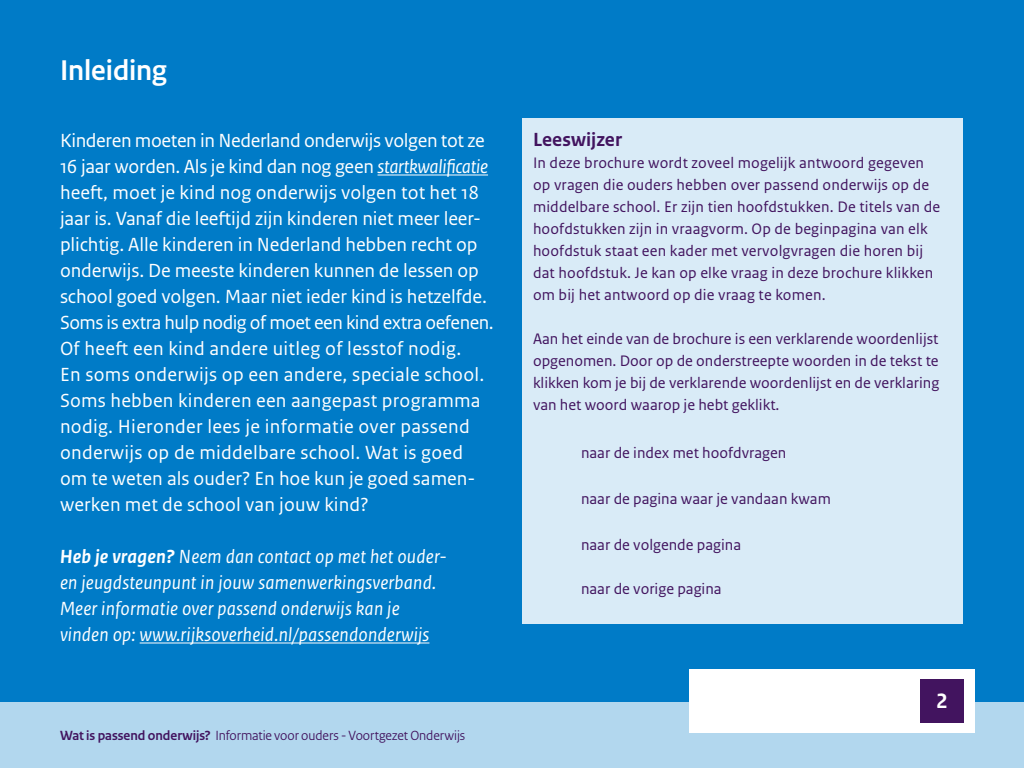
<style>
.page{position:relative;width:1024px;height:768px;background:#fff}
.page>*{position:absolute;margin:0;border:0;box-sizing:border-box;transform-origin:0 0}
.Pagina_Titel{font:700 30px "Rijksoverheid Sans Heading";letter-spacing:-.005em;color:#fff}
.t1{font:700 22px "Rijksoverheid Sans Text";color:#fff}
.Inleiding{font:20px/26px "Rijksoverheid Sans Text";letter-spacing:-.005em;color:#fff}
.Inleiding-2{font:italic 20px/26px "Rijksoverheid Sans Text";letter-spacing:.01em;color:#fff}
.Tussenkop{font:700 20px "Rijksoverheid Sans Text";letter-spacing:.005em;color:#42145f}
.Inleiding-3{font:16px/22px "Rijksoverheid Sans Text";letter-spacing:.01em;color:#42145f}
.t2{font:14px "Rijksoverheid Sans Heading";letter-spacing:-.005em;color:#42145f}
.s1{font-style:italic}
.s2{font-weight:700}
</style>
<div class="page">
<div style="left:0;top:0;width:1024px;height:702px;background:#007bc7"></div>
<div style="left:522px;top:118px;width:442px;height:506px;background:#d9ebf7"></div>
<hr style="left:378px;top:174px;width:110px;height:1px;background:#fff">
<hr style="left:140px;top:642px;width:289px;height:1px;background:#fff">
<div style="left:0;top:702px;width:1024px;height:66px;background:#b2d7ee"></div>
<div style="left:689px;top:670px;width:286px;height:63px;background:#fff"></div>
<div style="left:920px;top:679px;width:44px;height:44px;background:#42145f"></div>
<h2 class="Pagina_Titel" style="left:60px;top:53px;width:108px">Inleiding</h2>
<p class="Inleiding" style="left:60px;top:128px;width:435px">Kinderen moeten in Nederland onderwijs volgen tot ze 16 jaar worden. Als je kind dan nog geen <span class="s1">startkwalificatie </span>heeft, moet je kind nog onderwijs volgen tot het 18 jaar is. Vanaf die leeftijd zijn kinderen niet meer leer&shy;plichtig. Alle kinderen in Nederland hebben recht op onderwijs. De meeste kinderen kunnen de lessen op school goed volgen. Maar niet ieder kind is hetzelfde.<br>Soms is extra hulp nodig of moet een kind extra oefenen.<br>Of heeft een kind andere uitleg of lesstof nodig.<br>En soms onderwijs op een andere, speciale school.<br>Soms hebben kinderen een aangepast programma nodig. Hieronder lees je informatie over passend onderwijs op de middelbare school. Wat is goed om te weten als ouder? En hoe kun je goed samen&shy;werken met de school van jouw kind?</p>
<p class="Inleiding-2" style="left:60px;top:544px;width:388px"><span class="s2">Heb je vragen?</span> Neem dan contact op met het ouder&shy;en jeugdsteunpunt in jouw samenwerkingsverband.</p>
<p class="Inleiding-2" style="left:60px;top:596px;width:371px">Meer informatie over passend onderwijs kan je vinden op: www.rijksoverheid.nl/passendonderwijs</p>
<p class="t2" style="left:60px;top:728px;width:407px"><span class="s2">Wat is passend onderwijs?</span> Informatie voor ouders - Voortgezet Onderwijs</p>
<h3 class="Tussenkop" style="left:533px;top:128px;width:90px">Leeswijzer</h3>
<p class="Inleiding-3" style="left:533px;top:152px;width:409px">In deze brochure wordt zoveel mogelijk antwoord gegeven op vragen die ouders hebben over passend onderwijs op de middelbare school. Er zijn tien hoofdstukken. De titels van de hoofdstukken zijn in vraagvorm. Op de beginpagina van elk hoofdstuk staat een kader met vervolgvragen die horen bij dat hoofdstuk. Je kan op elke vraag in deze brochure klikken om bij het antwoord op die vraag te komen.</p>
<p class="Inleiding-3" style="left:533px;top:328px;width:408px;text-align:justify">Aan het einde van de brochure is een verklarende woordenlijst opgenomen. Door op de onderstreepte woorden in de tekst te klikken kom je bij de verklarende woordenlijst en de verklaring van het woord waarop je hebt geklikt.</p>
<p class="Inleiding-3" style="left:581px;top:443px;width:207px">naar de index met hoofdvragen</p>
<p class="Inleiding-3" style="left:581px;top:488px;width:251px">naar de pagina waar je vandaan kwam</p>
<p class="Inleiding-3" style="left:581px;top:534px;width:162px">naar de volgende pagina</p>
<p class="Inleiding-3" style="left:581px;top:578px;width:142px">naar de vorige pagina</p>
<p class="t1" style="left:936px;top:689px;width:13px">2</p>
</div>
